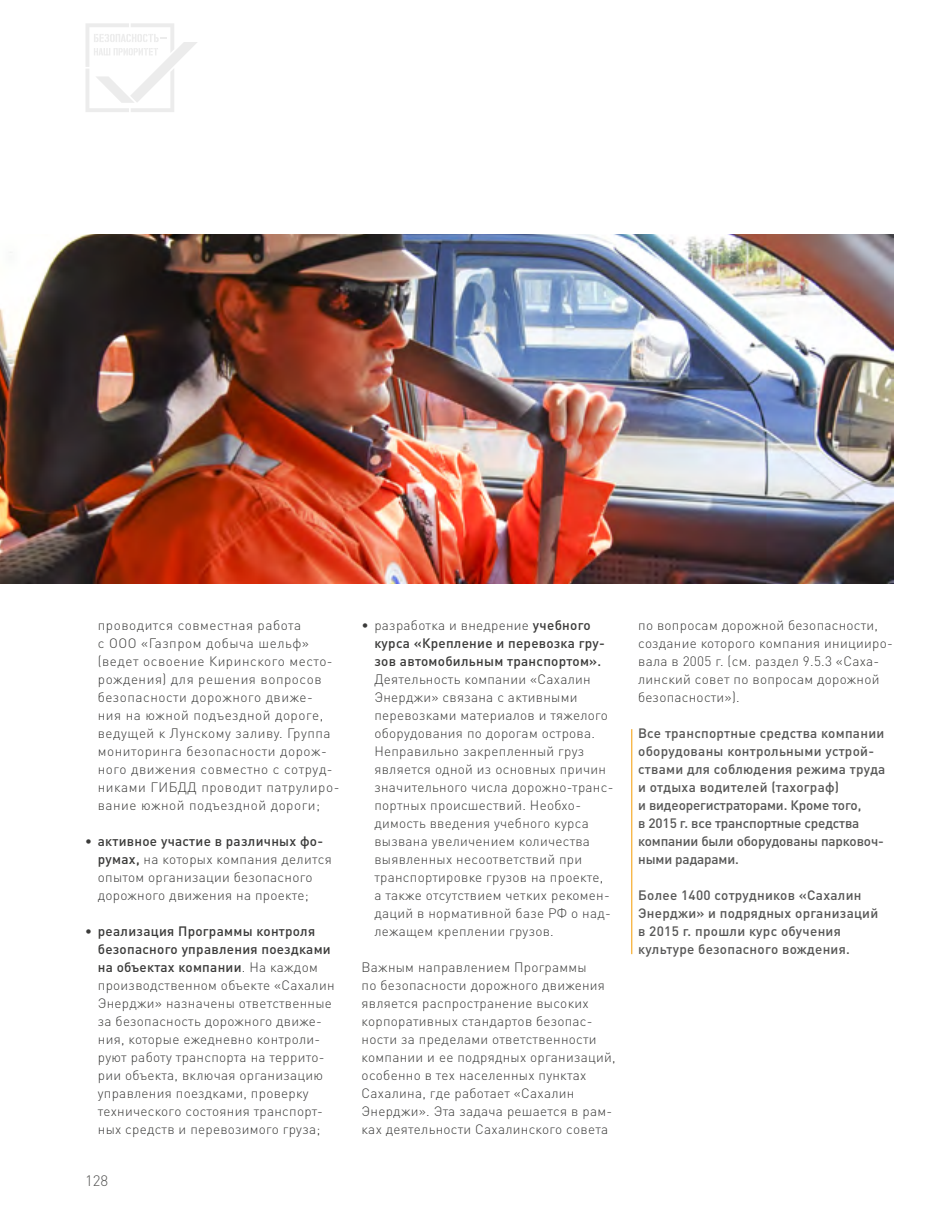
<style>
.page{position:relative;width:936px;height:1212px;background:#fff}
.page>*{position:absolute;margin:0;border:0;box-sizing:border-box;transform-origin:0 0}
.t1{font:300 15px "DIN Cyr";color:#565655}
.t2{font:300 13.5px/18px "DIN Cyr";letter-spacing:.02em;color:#3a3a39}
.t3{font:500 13.5px/18px "DIN Cyr";letter-spacing:.02em;color:#565655}
.t4{font:300 13.5px/18px "DIN Cyr";letter-spacing:.04em;color:#3a3a39}
.s1{font-weight:500}
</style>
<div class="page">
<svg style="left:86px;top:23px;width:111px;height:89px"></svg>
<hr style="left:631px;top:729px;width:1px;height:225px;background:#f59b00">
<img style="left:0;top:234px;width:893px;height:350px">
<p class="t4" style="left:98px;top:616px;width:243px">проводится совместная работа<br>с ООО «Газпром добыча шельф» (ведет освоение Киринского место&shy;рождения) для решения вопросов безопасности дорожного движе&shy;ния на южной подъездной дороге, ведущей к Лунскому заливу. Группа мониторинга безопасности дорож&shy;ного движения совместно с сотруд&shy;никами ГИБДД проводит патрулиро&shy;вание южной подъездной дороги;</p>
<p class="t2" style="left:98px;top:832px;width:235px;text-indent:-13px"><span class="s1">• активное участие в различных фо&shy;румах,</span> на которых компания делится опытом организации безопасного дорожного движения на проекте;</p>
<p class="t2" style="left:98px;top:922px;width:238px;text-indent:-13px"><span class="s1">• реализация Программы контроля безопасного управления поездками на объектах компании</span>. На каждом производственном объекте «Сахалин Энерджи» назначены ответственные за безопасность дорожного движе&shy;ния, которые ежедневно контроли&shy;руют работу транспорта на террито&shy;рии объекта, включая организацию управления поездками, проверку технического состояния транспорт&shy;ных средств и перевозимого груза;</p>
<p class="t1" style="left:85px;top:1170px;width:25px">128</p>
<p class="t2" style="left:374px;top:616px;width:240px;text-indent:-13px">• разработка и внедрение <span class="s1">учебного курса «Крепление и перевозка гру&shy;зов автомобильным транспортом».<br></span>Деятельность компании «Сахалин Энерджи» связана с активными перевозками материалов и тяжелого оборудования по дорогам острова.<br>Неправильно закрепленный груз является одной из основных причин значительного числа дорожно-транс&shy;портных происшествий. Необхо&shy;димость введения учебного курса вызвана увеличением количества выявленных несоответствий при транспортировке грузов на проекте, а также отсутствием четких рекомен&shy;даций в нормативной базе РФ о над&shy;лежащем креплении грузов.</p>
<p class="t2" style="left:361px;top:958px;width:255px">Важным направлением Программы<br>по безопасности дорожного движения является распространение высоких корпоративных стандартов безопас&shy;ности за пределами ответственности компании и ее подрядных организаций, особенно в тех населенных пунктах Сахалина, где работает «Сахалин Энерджи». Эта задача решается в рам&shy;ках деятельности Сахалинского совета</p>
<p class="t2" style="left:638px;top:616px;width:256px">по вопросам дорожной безопасности, создание которого компания иницииро&shy;вала в 2005 г. (см. раздел 9.5.3 «Саха&shy;линский совет по вопросам дорожной безопасности»).</p>
<p class="t3" style="left:638px;top:724px;width:249px">Все транспортные средства компании оборудованы контрольными устрой&shy;ствами для соблюдения режима труда и отдыха водителей (тахограф)<br>и видеорегистраторами. Кроме того,<br>в 2015 г. все транспортные средства компании были оборудованы парковоч&shy;ными радарами.</p>
<p class="t3" style="left:638px;top:886px;width:242px">Более 1400 сотрудников «Сахалин<br>Энерджи» и подрядных организаций в 2015 г. прошли курс обучения культуре безопасного вождения.</p>
</div>
